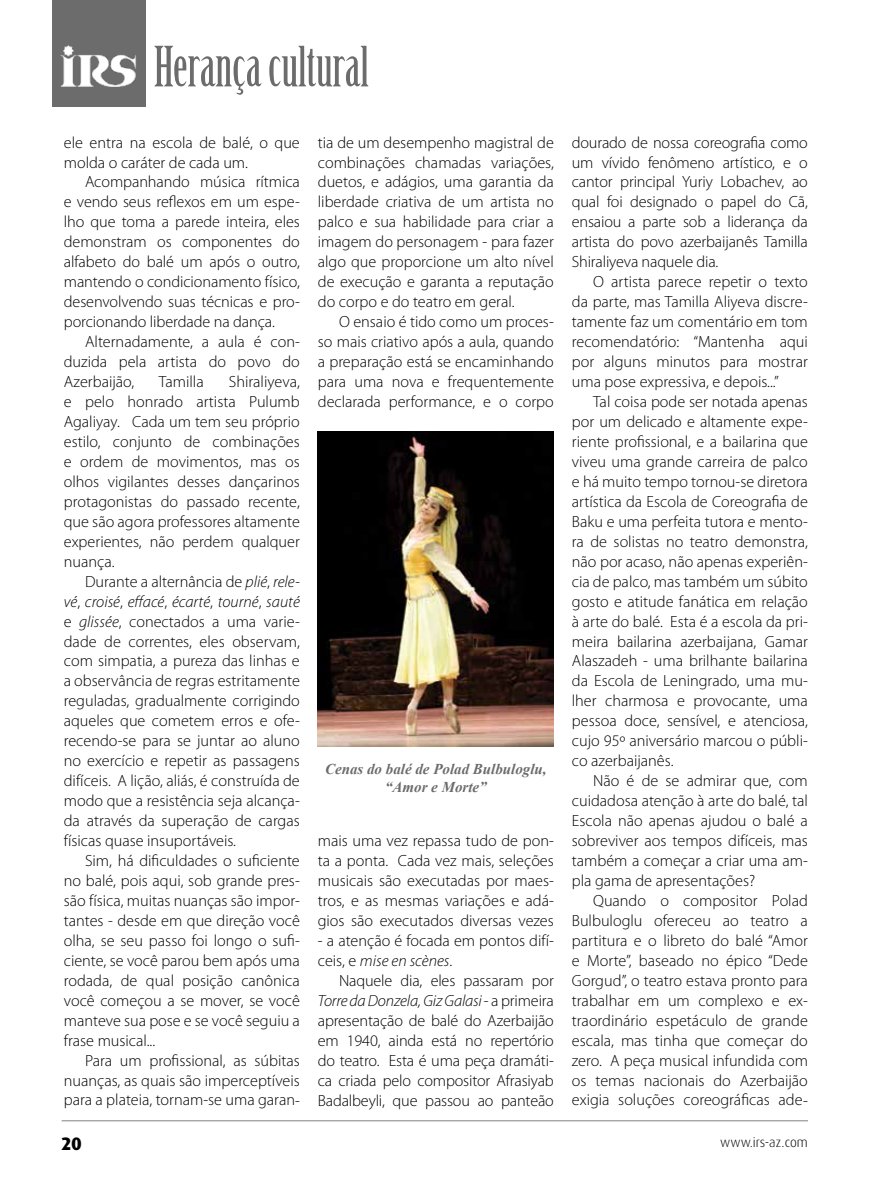
<style>
.page{position:relative;width:893px;height:1191px;background:#fff}
.page>*{position:absolute;margin:0;border:0;box-sizing:border-box;transform-origin:0 0}
.t1{font:54.15px "Birch Std";color:#6c6c6c}
.t2{font:800 18px "Dax Pro";color:#000}
.t3{font:300 16.2px/20px "Myriad Pro";color:#000;text-align:justify}
.t4{font:italic 700 15px/18px "Times New Roman";color:#6c6c6c;text-align:center}
.t5{font:300 13.5px "Dax Pro";color:#000}
.s1{font-style:italic}
</style>
<div class="page">
<hr style="left:62px;top:1120px;width:746px;height:1px;background:#808285">
<img style="left:318px;top:432px;width:236px;height:314px">
<div style="left:52px;top:0;width:94px;height:106px;background:#6c6c6c"></div>
<img style="left:60px;top:45px;width:76px;height:41px">
<h1 class="t1" style="left:154px;top:36px;width:217px">Herança cultural</h1>
<p class="t3" style="left:64px;top:132px;width:237px">ele entra na escola de balé, o que molda o caráter de cada um.</p>
<p class="t3" style="left:64px;top:172px;width:238px;text-indent:21px">Acompanhando música rítmica e vendo seus reflexos em um espe&shy;lho que toma a parede inteira, eles demonstram os componentes do alfabeto do balé um após o outro, mantendo o condicionamento físico, desenvolvendo suas técnicas e pro&shy;porcionando liberdade na dança.</p>
<p class="t3" style="left:64px;top:332px;width:238px;text-indent:21px">Alternadamente, a aula é con&shy;duzida pela artista do povo do Azerbaijão,</p>
<p class="t3" style="left:64px;top:372px;width:238px;text-indent:165px">Shiraliyeva, e pelo honrado artista Pulumb Agaliyay. Cada um tem seu próprio estilo, conjunto de combinações e ordem de movimentos, mas os olhos vigilantes desses dançarinos protagonistas do passado recente, que são agora professores altamente experientes, não perdem qualquer nuança.</p>
<p class="t3" style="left:64px;top:571px;width:238px;text-indent:21px">Durante a alternância de <span class="s1">plié</span>, <span class="s1">rele&shy;vé</span>, <span class="s1">croisé</span>, <span class="s1">effacé</span>, <span class="s1">écarté</span>, <span class="s1">tourné</span>, <span class="s1">sauté </span>e <span class="s1">glissée</span>, conectados a uma varie&shy;dade de correntes, eles observam, com simpatia, a pureza das linhas e a observância de regras estritamente reguladas, gradualmente corrigindo aqueles que cometem erros e ofe&shy;recendo-se para se juntar ao aluno no exercício e repetir as passagens difíceis. A lição, aliás, é construída de modo que a resistência seja alcança&shy;da através da superação de cargas físicas quase insuportáveis.</p>
<p class="t3" style="left:64px;top:851px;width:238px;text-indent:21px">Sim, há dificuldades o suficiente no balé, pois aqui, sob grande pres&shy;são física, muitas nuanças são impor&shy;tantes - desde em que direção você olha, se seu passo foi longo o sufi&shy;ciente, se você parou bem após uma rodada, de qual posição canônica você começou a se mover, se você manteve sua pose e se você seguiu a frase musical...</p>
<p class="t3" style="left:64px;top:1050px;width:238px;text-indent:21px">Para um profissional, as súbitas nuanças, as quais são imperceptíveis para a plateia, tornam-se uma garan-</p>
<p class="t3" style="left:159px;top:372px;width:46px">Tamilla</p>
<p class="t3" style="left:318px;top:132px;width:238px">tia de um desempenho magistral de combinações chamadas variações, duetos, e adágios, uma garantia da liberdade criativa de um artista no palco e sua habilidade para criar a imagem do personagem - para fazer algo que proporcione um alto nível de execução e garanta a reputação do corpo e do teatro em geral.</p>
<p class="t3" style="left:318px;top:312px;width:238px;text-indent:21px">O ensaio é tido como um proces&shy;so mais criativo após a aula, quando a preparação está se encaminhando para uma nova e frequentemente declarada performance, e o corpo</p>
<p class="t4" style="left:325px;top:759px;width:223px">Cenas do balé de Polad Bulbuloglu, “Amor e Morte”</p>
<p class="t3" style="left:318px;top:831px;width:238px">mais uma vez repassa tudo de pon&shy;ta a ponta. Cada vez mais, seleções musicais são executadas por maes&shy;tros, e as mesmas variações e adá&shy;gios são executados diversas vezes</p>
<p class="t3" style="left:318px;top:930px;width:237px">- a atenção é focada em pontos difí&shy;ceis, e <span class="s1">mise en scènes</span>.</p>
<p class="t3" style="left:318px;top:970px;width:238px;text-indent:21px">Naquele dia, eles passaram por <span class="s1">Torre da Donzela, Giz Galasi</span> - a primeira apresentação de balé do Azerbaijão em 1940, ainda está no repertório do teatro. Esta é uma peça dramáti&shy;ca criada pelo compositor Afrasiyab Badalbeyli, que passou ao panteão</p>
<p class="t3" style="left:572px;top:132px;width:238px">dourado de nossa coreografia como um vívido fenômeno artístico, e o cantor principal Yuriy Lobachev, ao qual foi designado o papel do Cã, ensaiou a parte sob a liderança da artista do povo azerbaijanês Tamilla Shiraliyeva naquele dia.</p>
<p class="t3" style="left:572px;top:272px;width:238px;text-indent:21px">O artista parece repetir o texto da parte, mas Tamilla Aliyeva discre&shy;tamente faz um comentário em tom recomendatório: “Mantenha aqui por alguns minutos para mostrar uma pose expressiva, e depois...”</p>
<p class="t3" style="left:572px;top:392px;width:238px;text-indent:21px">Tal coisa pode ser notada apenas por um delicado e altamente expe&shy;riente profissional, e a bailarina que viveu uma grande carreira de palco e há muito tempo tornou-se diretora artística da Escola de Coreografia de Baku e uma perfeita tutora e mento&shy;ra de solistas no teatro demonstra, não por acaso, não apenas experiên&shy;cia de palco, mas também um súbito gosto e atitude fanática em relação à arte do balé. Esta é a escola da pri&shy;meira bailarina azerbaijana, Gamar Alaszadeh - uma brilhante bailarina da Escola de Leningrado, uma mu&shy;lher charmosa e provocante, uma pessoa doce, sensível, e atenciosa, cujo 95º aniversário marcou o públi&shy;co azerbaijanês.</p>
<p class="t3" style="left:572px;top:771px;width:238px;text-indent:21px">Não é de se admirar que, com cuidadosa atenção à arte do balé, tal Escola não apenas ajudou o balé a sobreviver aos tempos difíceis, mas também a começar a criar uma am&shy;pla gama de apresentações?</p>
<p class="t3" style="left:572px;top:890px;width:238px;text-indent:21px">Quando o compositor Polad Bulbuloglu ofereceu ao teatro a partitura e o libreto do balé “Amor e Morte”, baseado no épico “Dede Gorgud”, o teatro estava pronto para trabalhar em um complexo e ex&shy;traordinário espetáculo de grande escala, mas tinha que começar do zero. A peça musical infundida com os temas nacionais do Azerbaijão exigia soluções coreográficas ade-</p>
<p class="t2" style="left:62px;top:1131px;width:22px">20</p>
<p class="t5" style="left:720px;top:1133px;width:89px">www.irs-az.com</p>
</div>
